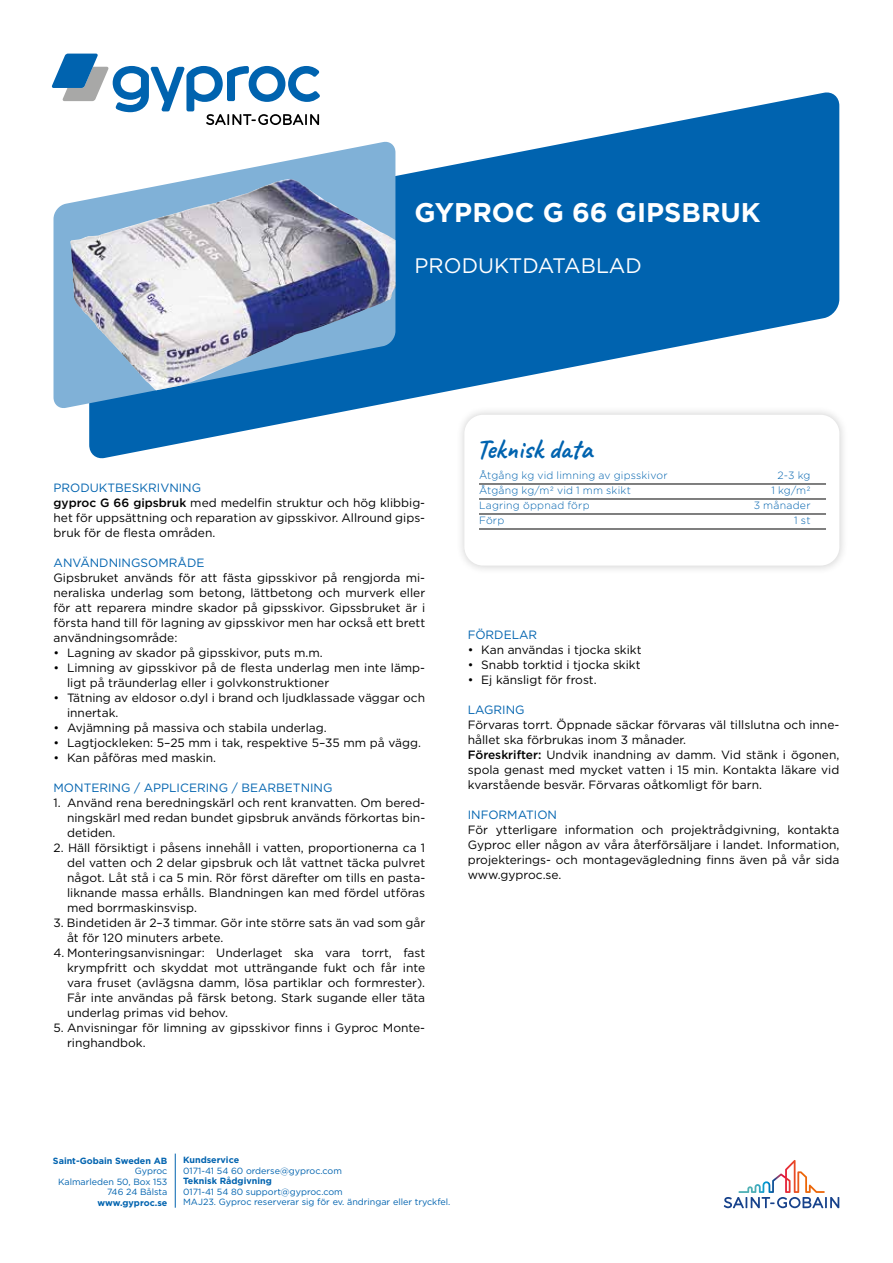
<style>
.page{position:relative;width:893px;height:1263px;background:#fff}
.page>*{position:absolute;margin:0;border:0;box-sizing:border-box;transform-origin:0 0}
.t1{font:700 27px "Gotham";color:#fff}
.t2{font:700 27px "Caveat";color:#0063af}
.t3{font:21px "Gotham";color:#fff}
.t4{font:12px/15px "Gotham";color:#000}
.t5{font:12px "Gotham";color:#0063af}
.t6{font:300 10.5px "Gotham";letter-spacing:.02em;color:#0063af}
.t7{font:9px/10.5px "Gotham";color:#0063af;text-align:right}
.t8{font:700 9px "Gotham";color:#0063af}
.s1{color:#0063af}
.s2{font-weight:500}
</style>
<div class="page">
<svg style="left:89px;top:92px;width:750px;height:367px;fill:#0063af"></svg>
<svg style="left:53px;top:140px;width:342px;height:270px"></svg>
<img style="left:70px;top:179px;width:325px;height:211px">
<hr style="left:175px;top:1153px;width:1px;height:55px;background:#0063af">
<svg style="left:52px;top:54px;width:268px;height:71px"></svg>
<svg style="left:724px;top:1160px;width:115px;height:48px"></svg>
<div style="left:455px;top:406px;width:393px;height:169px;background:#f6f6f6"></div>
<div style="left:464px;top:415px;width:375px;height:151px;background:#fff;border-radius:19px"></div>
<hr style="left:479px;top:484px;width:347px;height:1px;background:#000">
<hr style="left:479px;top:499px;width:347px;height:1px;background:#000">
<hr style="left:479px;top:514px;width:347px;height:1px;background:#000">
<hr style="left:479px;top:529px;width:347px;height:1px;background:#000">
<h1 class="t1" style="left:415px;top:194px;width:348px">GYPROC G 66 GIPSBRUK</h1>
<h2 class="t3" style="left:415px;top:252px;width:229px">PRODUKTDATABLAD</h2>
<p class="t4" style="left:54px;top:480px;width:373px"><span class="s1">PRODUKTBESKRIVNING<br></span><span class="s2">gyproc G 66 gipsbruk</span> med medelfin struktur och hög klibbig&shy;het för uppsättning och reparation av gipsskivor. Allround gips&shy;bruk för de flesta områden.</p>
<p class="t5" style="left:54px;top:555px;width:152px">ANVÄNDNINGSOMRÅDE</p>
<p class="t4" style="left:54px;top:570px;width:373px;text-align:justify">Gipsbruket används för att fästa gipsskivor på rengjorda mi&shy;neraliska underlag som betong, lättbetong och murverk eller för att reparera mindre skador på gipsskivor. Gipssbruket är i första hand till för lagning av gipsskivor men har också ett brett användningsområde:</p>
<p class="t4" style="left:54px;top:645px;width:271px">• Lagning av skador på gipsskivor, puts m.m.</p>
<p class="t4" style="left:67px;top:660px;width:360px;text-indent:-14px">• Limning av gipsskivor på de flesta underlag men inte lämp&shy;ligt på träunderlag eller i golvkonstruktioner</p>
<p class="t4" style="left:67px;top:690px;width:360px;text-indent:-14px">• Tätning av eldosor o.dyl i brand och ljudklassade väggar och innertak.</p>
<p class="t4" style="left:54px;top:720px;width:275px">• Avjämning på massiva och stabila underlag.</p>
<p class="t4" style="left:54px;top:735px;width:369px">• Lagtjockleken: 5–25 mm i tak, respektive 5–35 mm på vägg.</p>
<p class="t4" style="left:54px;top:750px;width:164px">• Kan påföras med maskin.</p>
<p class="t5" style="left:54px;top:780px;width:280px">MONTERING / APPLICERING / BEARBETNING</p>
<p class="t4" style="left:67px;top:795px;width:360px;text-align:justify;text-indent:-14px">1. Använd rena beredningskärl och rent kranvatten. Om bered&shy;ningskärl med redan bundet gipsbruk används förkortas bin&shy;detiden.</p>
<p class="t4" style="left:67px;top:840px;width:360px;text-align:justify;text-indent:-14px">2. Häll försiktigt i påsens innehåll i vatten, proportionerna ca 1 del vatten och 2 delar gipsbruk och låt vattnet täcka pulvret något. Låt stå i ca 5 min. Rör först därefter om tills en pasta&shy;liknande massa erhålls. Blandningen kan med fördel utföras med borrmaskinsvisp.</p>
<p class="t4" style="left:67px;top:915px;width:360px;text-indent:-14px">3. Bindetiden är 2–3 timmar. Gör inte större sats än vad som går åt för 120 minuters arbete.</p>
<p class="t4" style="left:67px;top:945px;width:360px;text-align:justify;text-indent:-14px">4. Monteringsanvisningar: Underlaget ska vara torrt, fast krympfritt och skyddat mot utträngande fukt och får inte vara fruset (avlägsna damm, lösa partiklar och formrester).<br>Får inte användas på färsk betong. Stark sugande eller täta underlag primas vid behov.</p>
<p class="t4" style="left:67px;top:1020px;width:360px;text-indent:-14px">5. Anvisningar för limning av gipsskivor finns i Gyproc Monte&shy;ringhandbok.</p>
<h1 class="t2" style="left:476px;top:431px;width:117px">Teknisk data</h1>
<p class="t6" style="left:479px;top:469px;width:190px">Åtgång kg vid limning av gipsskivor</p>
<p class="t6" style="left:777px;top:469px;width:35px">2-3 kg</p>
<p class="t6" style="left:479px;top:484px;width:153px">Åtgång kg/m2 vid 1 mm skikt</p>
<p class="t6" style="left:771px;top:484px;width:41px">1 kg/m2</p>
<p class="t6" style="left:479px;top:499px;width:112px">Lagring öppnad förp</p>
<p class="t6" style="left:754px;top:499px;width:58px">3 månader</p>
<p class="t6" style="left:479px;top:514px;width:27px">Förp</p>
<p class="t6" style="left:794px;top:514px;width:18px">1 st</p>
<p class="t5" style="left:468px;top:627px;width:71px">FÖRDELAR</p>
<p class="t4" style="left:468px;top:642px;width:175px">• Kan användas i tjocka skikt</p>
<p class="t4" style="left:468px;top:657px;width:174px">• Snabb torktid i tjocka skikt</p>
<p class="t4" style="left:468px;top:672px;width:130px">• Ej känsligt för frost.</p>
<p class="t5" style="left:468px;top:702px;width:58px">LAGRING</p>
<p class="t4" style="left:468px;top:717px;width:373px">Förvaras torrt. Öppnade säckar förvaras väl tillslutna och inne&shy;hållet ska förbrukas inom 3 månader.<br><span class="s2">Föreskrifter:</span> Undvik inandning av damm. Vid stänk i ögonen, spola genast med mycket vatten i 15 min. Kontakta läkare vid kvarstående besvär. Förvaras oåtkomligt för barn.</p>
<p class="t5" style="left:468px;top:807px;width:91px">INFORMATION</p>
<p class="t4" style="left:468px;top:822px;width:373px;text-align:justify">För ytterligare information och projektrådgivning, kontakta Gyproc eller någon av våra återförsäljare i landet. Information, projekterings- och montagevägledning finns även på vår sida www.gyproc.se.</p>
<p class="t8" style="left:53px;top:1155px;width:116px">Saint-Gobain Sweden AB</p>
<p class="t7" style="left:58px;top:1166px;width:111px">Gyproc<br>Kalmarleden 50, Box 153<br>746 24 Bålsta</p>
<p class="t8" style="left:98px;top:1197px;width:71px">www.gyproc.se</p>
<p class="t8" style="left:183px;top:1154px;width:58px">Kundservice</p>
<p class="t7" style="left:183px;top:1165px;width:160px">0171-41 54 60 orderse@gyproc.com</p>
<p class="t8" style="left:183px;top:1175px;width:90px">Teknisk Rådgivning</p>
<p class="t7" style="left:183px;top:1186px;width:269px;text-align:left">0171-41 54 80 support@gyproc.com<br>MAJ23. Gyproc reserverar sig för ev. ändringar eller tryckfel.</p>
</div>
